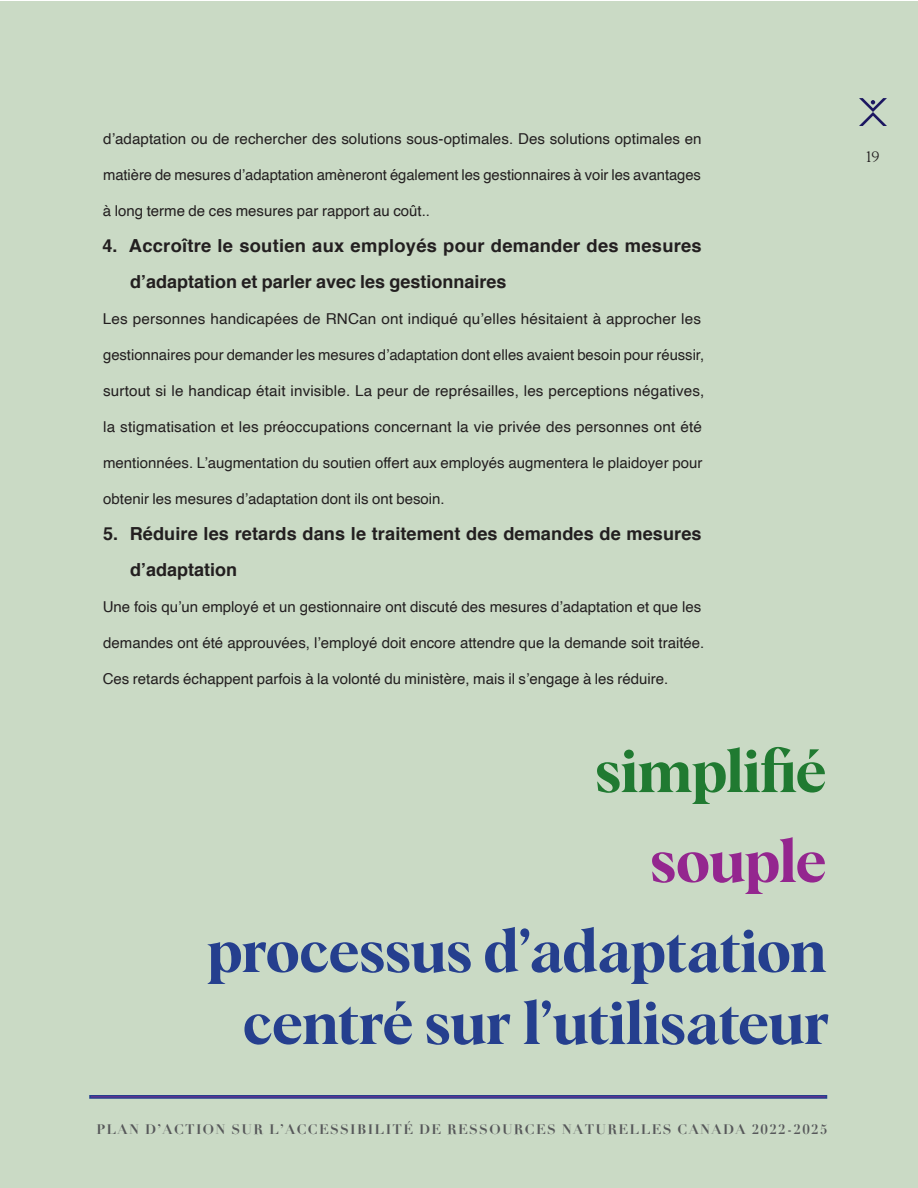
<style>
.page{position:relative;width:918px;height:1188px;background:#fff}
.page>*{position:absolute;margin:0;border:0;box-sizing:border-box;transform-origin:0 0}
.t1{font:60px/72px "Albra Semi";color:#253f8e;text-align:center}
.t2{font:60px "Albra Semi";color:#207a31}
.t3{font:60px "Albra Semi";letter-spacing:-.01em;color:#94268f}
.t4{font:700 18px/36px "Helvetica";letter-spacing:.005em;color:#231f20}
.p{font:15px "Helvetica";color:#231f20}
.t5{font:300 15px "Albra Text";color:#231f20}
.t6{font:700 13.5px "Didot";letter-spacing:.1em;color:#57585a}
</style>
<div class="page">
<div style="left:0;top:2px;width:917px;height:1186px;background:#cadac5"></div>
<svg style="left:859px;top:98px;width:28px;height:28px"></svg>
<svg style="left:89px;top:1095px;width:738px;height:4px;background:#434391"></svg>
<p class="p" style="left:103px;top:127px;width:600px">d’adaptation ou de rechercher des solutions sous-optimales. Des solutions optimales en</p>
<p class="p" style="left:103px;top:163px;width:599px">matière de mesures d’adaptation amèneront également les gestionnaires à voir les avantages</p>
<p class="p" style="left:103px;top:199px;width:329px">à long terme de ces mesures par rapport au coût..</p>
<p class="t4" style="left:130px;top:228px;width:573px;text-indent:-28px">4. Accroître le soutien aux employés pour demander des mesures d’adaptation et parler avec les gestionnaires</p>
<p class="p" style="left:103px;top:307px;width:600px">Les personnes handicapées de RNCan ont indiqué qu’elles hésitaient à approcher les</p>
<p class="p" style="left:103px;top:343px;width:603px">gestionnaires pour demander les mesures d’adaptation dont elles avaient besoin pour réussir,</p>
<p class="p" style="left:103px;top:379px;width:603px">surtout si le handicap était invisible. La peur de représailles, les perceptions négatives,</p>
<p class="p" style="left:103px;top:415px;width:600px">la stigmatisation et les préoccupations concernant la vie privée des personnes ont été</p>
<p class="p" style="left:103px;top:451px;width:601px">mentionnées. L’augmentation du soutien offert aux employés augmentera le plaidoyer pour</p>
<p class="p" style="left:103px;top:487px;width:343px">obtenir les mesures d’adaptation dont ils ont besoin.</p>
<p class="t4" style="left:130px;top:516px;width:573px;text-indent:-27px">5. Réduire les retards dans le traitement des demandes de mesures d’adaptation</p>
<p class="p" style="left:103px;top:595px;width:600px">Une fois qu’un employé et un gestionnaire ont discuté des mesures d’adaptation et que les</p>
<p class="p" style="left:103px;top:631px;width:603px">demandes ont été approuvées, l’employé doit encore attendre que la demande soit traitée.</p>
<p class="p" style="left:103px;top:667px;width:567px">Ces retards échappent parfois à la volonté du ministère, mais il s’engage à les réduire.</p>
<p class="t2" style="left:595px;top:727px;width:233px">simplifié</p>
<p class="t3" style="left:650px;top:817px;width:178px">souple</p>
<p class="t1" style="left:208px;top:911px;width:624px">processus d’adaptation centré sur l’utilisateur</p>
<p class="t6" style="left:96px;top:1121px;width:733px">PLAN D’ACTION SUR L’ACCESSIBILITÉ DE RESSOURCES NATURELLES CANADA 2022-2025</p>
<p class="t5" style="left:866px;top:146px;width:15px">19</p>
</div>
